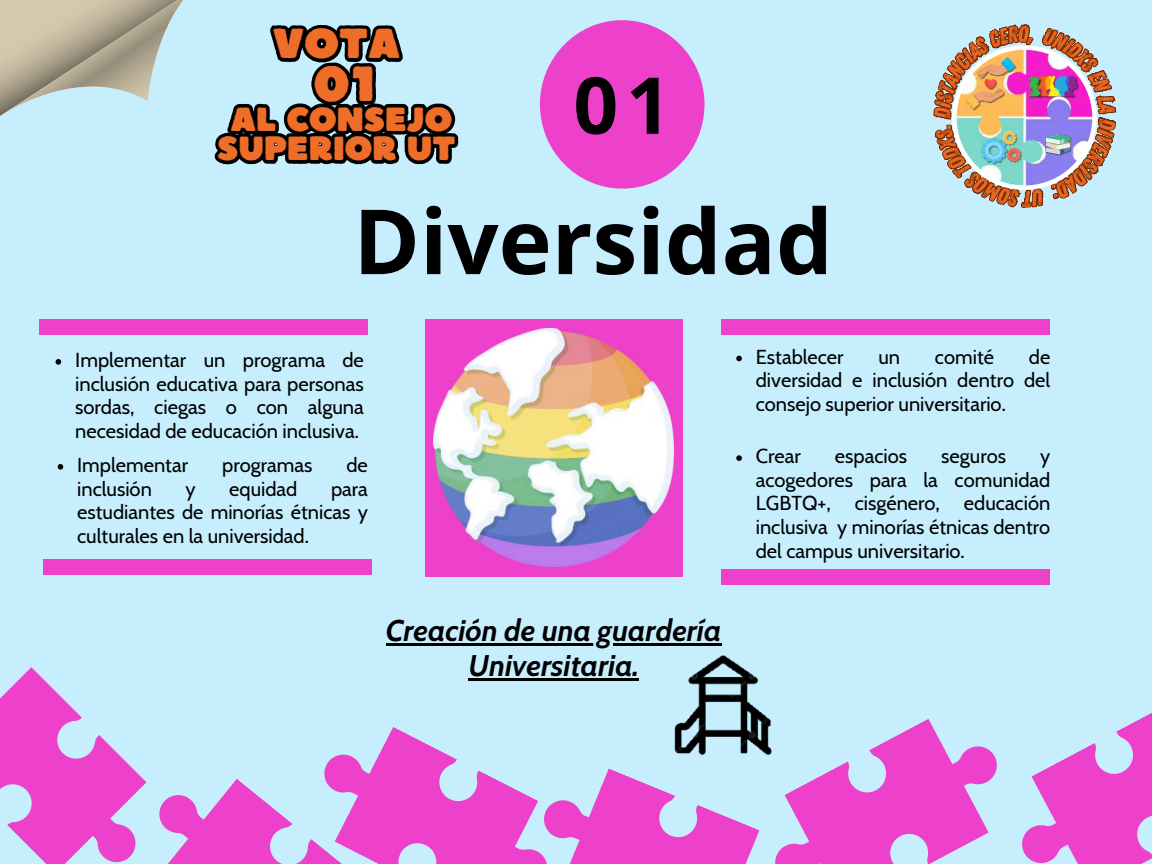
<style>
.page{position:relative;width:1152px;height:864px;background:#c6eefd}
.page>*{position:absolute;margin:0;border:0;box-sizing:border-box;transform-origin:0 0}
.t1{font:700 90px "Open Sans";color:#000}
.t2{font:700 78.45px "Open Sans";color:#000}
.t3{font:49.35px "Boulder";color:#ed6d29}
.t4{font:42px "Boulder";color:#ed6d29}
.t5{font:33.45px/29.2px "Boulder";color:#ed6d29;text-align:center}
.t6{font:italic 700 29.7px/34.8px "Cabin";color:#000;text-align:center}
.t7{font:20.1px/23.7px "Cabin";color:#000;text-align:justify}
</style>
<div class="page">
<div style="left:425px;top:319px;width:257px;height:257px;background:#ed41cc"></div>
<img style="left:434px;top:328px;width:239px;height:239px">
<div style="left:722px;top:319px;width:328px;height:15px;background:#ed41cc"></div>
<div style="left:39px;top:319px;width:329px;height:15px;background:#ed41cc"></div>
<div style="left:722px;top:569px;width:328px;height:15px;background:#ed41cc"></div>
<div style="left:43px;top:560px;width:329px;height:15px;background:#ed41cc"></div>
<div style="left:540px;top:20px;width:165px;height:169px;background:#ed41cc;border-radius:50%"></div>
<svg style="left:0;top:667px;width:122px;height:197px;fill:#ed41cc"></svg>
<svg style="left:122px;top:758px;width:170px;height:106px"></svg>
<svg style="left:296px;top:727px;width:224px;height:137px;fill:#ed41cc"></svg>
<svg style="left:520px;top:768px;width:226px;height:96px"></svg>
<svg style="left:746px;top:719px;width:247px;height:145px;fill:#ed41cc"></svg>
<svg style="left:0;top:0;width:183px;height:116px"></svg>
<svg style="left:993px;top:713px;width:159px;height:151px"></svg>
<img style="left:674px;top:656px;width:100px;height:102px">
<svg style="left:58px;top:464px;width:5px;height:6px"></svg>
<svg style="left:736px;top:455px;width:6px;height:6px"></svg>
<svg style="left:736px;top:356px;width:6px;height:5px"></svg>
<svg style="left:56px;top:359px;width:5px;height:6px"></svg>
<hr style="left:386px;top:643px;width:336px;height:2px;background:#000">
<hr style="left:469px;top:678px;width:170px;height:2px;background:#000">
<svg style="left:214px;top:25px;width:245px;height:140px"></svg>
<img style="left:933px;top:23px;width:184px;height:185px">
<h3 class="t4" style="left:272px;top:16px;width:129px">VOTA</h3>
<h3 class="t3" style="left:313px;top:52px;width:63px">01</h3>
<h3 class="t5" style="left:217px;top:103px;width:240px">AL CONSEJO<br>SUPERIOR UT</h3>
<h2 class="t2" style="left:573px;top:50px;width:99px">01</h2>
<h1 class="t1" style="left:353px;top:178px;width:481px">Diversidad</h1>
<p class="t7" style="left:75px;top:348px;width:290px">Implementar un programa de inclusión educativa para personas sordas, ciegas o con alguna necesidad de educación inclusiva.</p>
<p class="t7" style="left:77px;top:453px;width:112px">Implementar</p>
<p class="t7" style="left:222px;top:453px;width:92px">programas</p>
<p class="t7" style="left:346px;top:453px;width:23px">de</p>
<p class="t7" style="left:77px;top:476px;width:76px">inclusión</p>
<p class="t7" style="left:186px;top:476px;width:12px">y</p>
<p class="t7" style="left:229px;top:476px;width:70px">equidad</p>
<p class="t7" style="left:77px;top:476px;width:292px;text-indent:254px">para estudiantes de minorías étnicas y culturales en la universidad.</p>
<h3 class="t6" style="left:386px;top:613px;width:337px">Creación de una guardería<br>Universitaria.</h3>
<p class="t7" style="left:756px;top:344px;width:296px;text-indent:273px">de diversidad e inclusión dentro del consejo superior universitario.</p>
<p class="t7" style="left:756px;top:344px;width:89px">Establecer</p>
<p class="t7" style="left:878px;top:344px;width:23px">un</p>
<p class="t7" style="left:935px;top:344px;width:61px">comité</p>
<p class="t7" style="left:756px;top:444px;width:47px">Crear</p>
<p class="t7" style="left:835px;top:444px;width:74px">espacios</p>
<p class="t7" style="left:941px;top:444px;width:66px">seguros</p>
<p class="t7" style="left:756px;top:444px;width:296px;text-indent:284px">y acogedores para la comunidad LGBTQ+, cisgénero, educación inclusiva y minorías étnicas dentro del campus universitario.</p>
</div>
